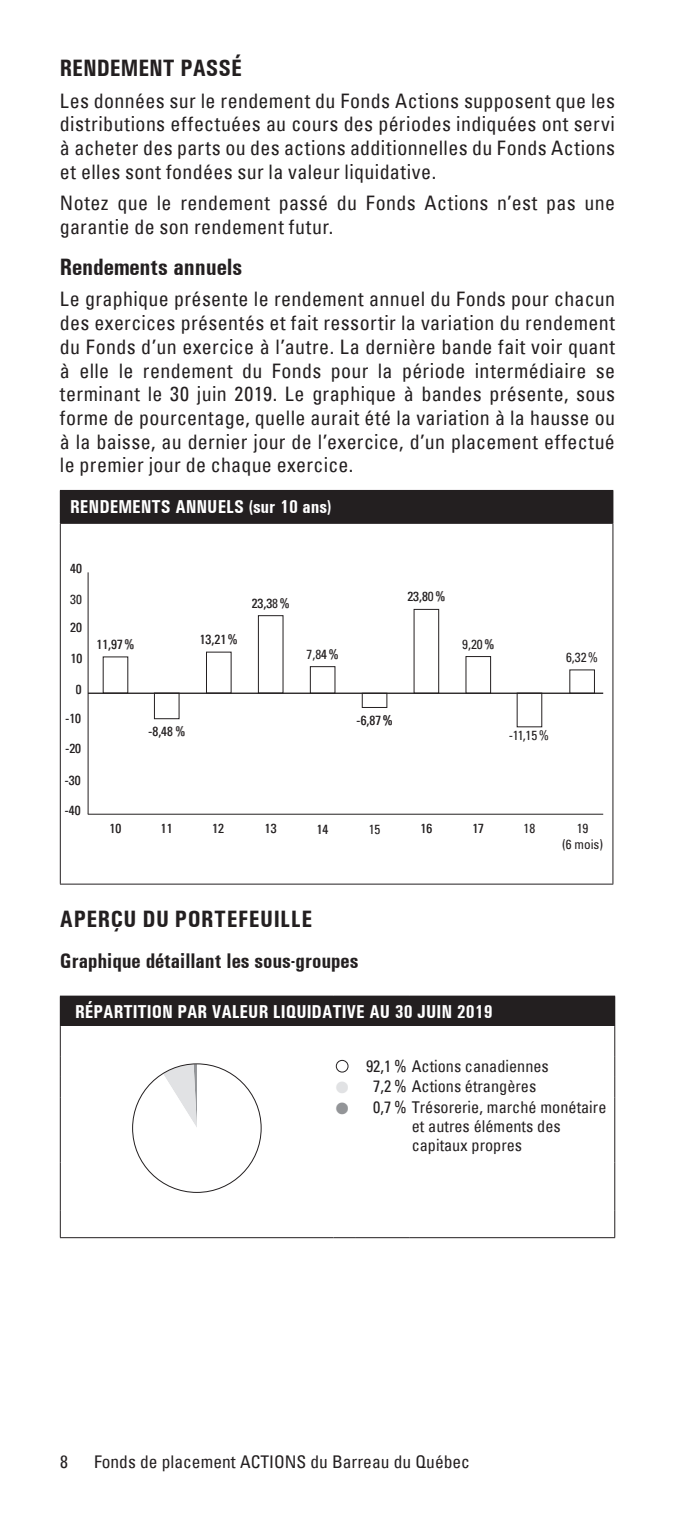
<style>
.page{position:relative;width:675px;height:1530px;background:#fff}
.page>*{position:absolute;margin:0;border:0;box-sizing:border-box;transform-origin:0 0}
.t1{font:700 condensed 23.75px "Univers";color:#231f20}
.t2{font:700 condensed 23.75px "Univers";letter-spacing:.02em;color:#231f20}
.t3{font:700 condensed 21.25px "Univers";color:#231f20}
.t4{font:condensed 20px/23.8px "Univers";letter-spacing:.015em;color:#231f20;text-align:justify}
.t5{font:700 condensed 18.75px "Univers";color:#fff}
.t6{font:condensed 17.5px "Univers";color:#231f20}
.t7{font:condensed 16.25px/18.8px "Univers";color:#231f20}
.t8{font:condensed 13.25px/16px "Univers";color:#231f20;text-align:center}
.s1{color:#e1e2e4}
.s2{color:#939598}
</style>
<div class="page">
<div style="left:60px;top:490px;width:553px;height:33px;background:#231f20"></div>
<hr style="left:613px;top:491px;width:1px;height:32px;background:#231f20">
<hr style="left:60px;top:523px;width:553px;height:1px;background:#231f20">
<hr style="left:60px;top:524px;width:1px;height:360px;background:#231f20">
<hr style="left:613px;top:524px;width:1px;height:360px;background:#231f20">
<hr style="left:60px;top:884px;width:553px;height:1px;background:#231f20">
<div style="left:60px;top:996px;width:555px;height:30px;background:#231f20"></div>
<hr style="left:60px;top:1026px;width:1px;height:30px;background:#231f20">
<hr style="left:614px;top:1026px;width:1px;height:30px;background:#231f20">
<svg style="left:60px;top:1056px;width:1px;height:42px"></svg>
<svg style="left:614px;top:1056px;width:1px;height:42px"></svg>
<hr style="left:60px;top:1098px;width:1px;height:65px;background:#231f20">
<hr style="left:614px;top:1098px;width:1px;height:65px;background:#231f20">
<hr style="left:60px;top:1163px;width:1px;height:47px;background:#231f20">
<hr style="left:614px;top:1163px;width:1px;height:47px;background:#231f20">
<svg style="left:60px;top:1210px;width:1px;height:27px"></svg>
<svg style="left:614px;top:1210px;width:1px;height:27px"></svg>
<hr style="left:60px;top:1237px;width:273px;height:1px;background:#231f20">
<svg style="left:333px;top:1237px;width:23px;height:1px"></svg>
<hr style="left:356px;top:1237px;width:53px;height:1px;background:#231f20">
<hr style="left:409px;top:1237px;width:206px;height:1px;background:#231f20">
<svg style="left:133px;top:1065px;width:127px;height:127px"></svg>
<div style="left:336px;top:1060px;width:12px;height:12px;border:1px solid #231f20;border-radius:50%"></div>
<hr style="left:88px;top:572px;width:1px;height:242px;background:#231f20">
<hr style="left:88px;top:814px;width:515px;height:1px;background:#231f20">
<hr style="left:88px;top:693px;width:515px;height:1px;background:#231f20">
<div style="left:154px;top:693px;width:25px;height:26px;border:1px solid #231f20"></div>
<div style="left:206px;top:652px;width:25px;height:41px;border:1px solid #231f20"></div>
<div style="left:258px;top:615px;width:25px;height:78px;border:1px solid #231f20"></div>
<div style="left:414px;top:609px;width:25px;height:85px;border:1px solid #231f20"></div>
<div style="left:466px;top:656px;width:25px;height:38px;border:1px solid #231f20"></div>
<div style="left:569px;top:670px;width:26px;height:24px;border:1px solid #231f20"></div>
<div style="left:362px;top:693px;width:25px;height:15px;border:1px solid #231f20"></div>
<div style="left:310px;top:666px;width:25px;height:28px;border:1px solid #231f20"></div>
<p class="t1" style="left:60px;top:54px;width:184px">RENDEMENT PASSÉ</p>
<p class="t4" style="left:60px;top:89px;width:557px">Les données sur le rendement du Fonds Actions supposent que les distributions effectuées au cours des périodes indiquées ont servi à acheter des parts ou des actions additionnelles du Fonds Actions et elles sont fondées sur la valeur liquidative.</p>
<p class="t4" style="left:60px;top:191px;width:557px">Notez que le rendement passé du Fonds Actions n’est pas une garantie de son rendement futur.</p>
<p class="t1" style="left:60px;top:253px;width:184px">Rendements annuels</p>
<p class="t4" style="left:60px;top:287px;width:557px">Le graphique présente le rendement annuel du Fonds pour chacun des exercices présentés et fait ressortir la variation du rendement du Fonds d’un exercice à l’autre. La dernière bande fait voir quant à elle le rendement du Fonds pour la période intermédiaire se terminant le 30 juin 2019. Le graphique à bandes présente, sous forme de pourcentage, quelle aurait été la variation à la hausse ou à la baisse, au dernier jour de l’exercice, d’un placement effectué le premier jour de chaque exercice.</p>
<p class="t5" style="left:70px;top:496px;width:262px">RENDEMENTS ANNUELS (sur 10 ans)</p>
<p class="t8" style="left:70px;top:560px;width:13px">40</p>
<p class="t8" style="left:70px;top:591px;width:13px">30</p>
<p class="t8" style="left:70px;top:619px;width:13px">20</p>
<p class="t8" style="left:71px;top:650px;width:13px">10</p>
<p class="t8" style="left:76px;top:681px;width:7px">0</p>
<p class="t8" style="left:65px;top:710px;width:18px">-10</p>
<p class="t8" style="left:65px;top:740px;width:18px">-20</p>
<p class="t8" style="left:64px;top:772px;width:18px">-30</p>
<p class="t8" style="left:64px;top:802px;width:18px">-40</p>
<p class="t8" style="left:96px;top:636px;width:40px">11,97%</p>
<p class="t8" style="left:148px;top:723px;width:39px">-8,48 %</p>
<p class="t8" style="left:110px;top:820px;width:13px">10</p>
<p class="t8" style="left:161px;top:820px;width:13px">11</p>
<p class="t8" style="left:200px;top:631px;width:40px">13,21%</p>
<p class="t8" style="left:252px;top:595px;width:40px">23,38%</p>
<p class="t8" style="left:212px;top:820px;width:13px">12</p>
<p class="t8" style="left:265px;top:820px;width:13px">13</p>
<p class="t8" style="left:307px;top:646px;width:34px">7,84%</p>
<p class="t8" style="left:317px;top:820px;width:13px">14</p>
<p class="t8" style="left:407px;top:588px;width:40px">23,80%</p>
<p class="t8" style="left:462px;top:635px;width:34px">9,20%</p>
<p class="t8" style="left:566px;top:649px;width:34px">6,32%</p>
<p class="t8" style="left:356px;top:712px;width:38px">-6,87%</p>
<p class="t8" style="left:509px;top:727px;width:42px">-11,15%</p>
<p class="t8" style="left:369px;top:820px;width:13px">15</p>
<p class="t8" style="left:421px;top:820px;width:13px">16</p>
<p class="t8" style="left:472px;top:820px;width:13px">17</p>
<p class="t8" style="left:524px;top:820px;width:13px">18</p>
<p class="t8" style="left:562px;top:820px;width:43px">19<br>(6 mois)</p>
<p class="t2" style="left:60px;top:905px;width:254px">APERÇU DU PORTEFEUILLE</p>
<p class="t3" style="left:60px;top:948px;width:300px">Graphique détaillant les sous-groupes</p>
<p class="t5" style="left:75px;top:1000px;width:419px">RÉPARTITION PAR VALEUR LIQUIDATIVE AU 30 JUIN 2019</p>
<p class="t7" style="left:366px;top:1056px;width:184px">92,1 % Actions canadiennes</p>
<p class="t7" style="left:336px;top:1077px;width:202px"><span class="s1">●</span> 7,2 % Actions étrangères</p>
<p class="t7" style="left:412px;top:1098px;width:196px;text-indent:-76px"><span class="s2">●</span> 0,7 % Trésorerie, marché monétaire et autres éléments des capitaux propres</p>
<p class="t6" style="left:60px;top:1451px;width:9px">8</p>
<p class="t6" style="left:94px;top:1451px;width:377px">Fonds de placement ACTIONS du Barreau du Québec</p>
</div>
